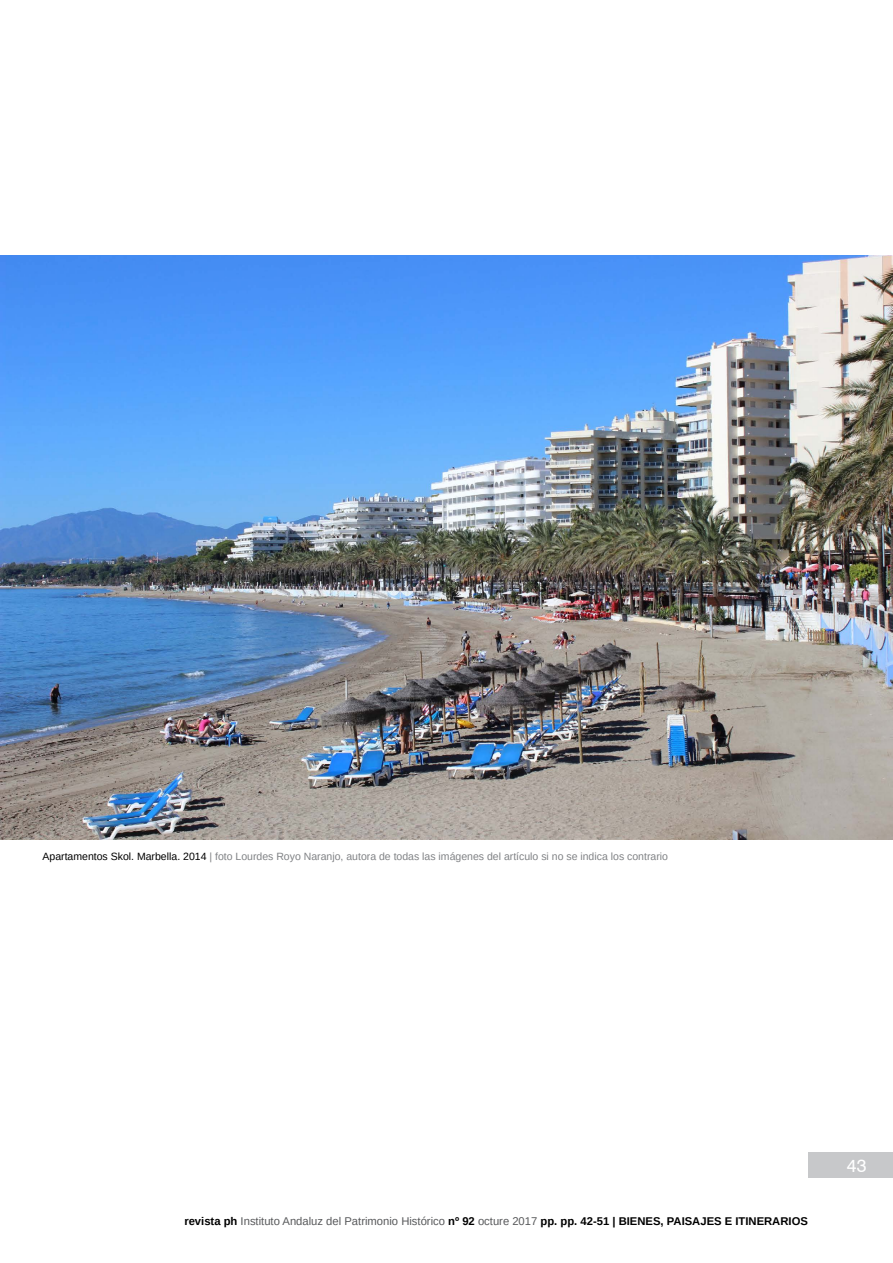
<style>
.page{position:relative;width:893px;height:1263px;background:#fff}
.page>*{position:absolute;margin:0;border:0;box-sizing:border-box;transform-origin:0 0}
.t1{font:18px "Swiss 721 BT";color:#fff}
.t2{font:700 11.25px "Arimo";color:#000}
.t3{font:10.5px "Arimo";color:#808285}
.s1{color:#000}
.s2{font-weight:400;color:#58595b}
</style>
<div class="page">
<div style="left:808px;top:1152px;width:85px;height:26px;background:#c7c8ca"></div>
<img style="left:0;top:255px;width:893px;height:584px">
<p class="t3" style="left:43px;top:849px;width:627px"><span class="s1">Apartamentos Skol. Marbella. 2014</span> | foto Lourdes Royo Naranjo, autora de todas las imágenes del artículo si no se indica los contrario</p>
<p class="t2" style="left:184px;top:1213px;width:625px">revista ph <span class="s2">Instituto Andaluz del Patrimonio Histórico</span> nº 92 <span class="s2">octure 2017</span> pp. pp. 42-51 | BIENES, PAISAJES E ITINERARIOS</p>
<h1 class="t1" style="left:847px;top:1154px;width:21px">43</h1>
</div>
